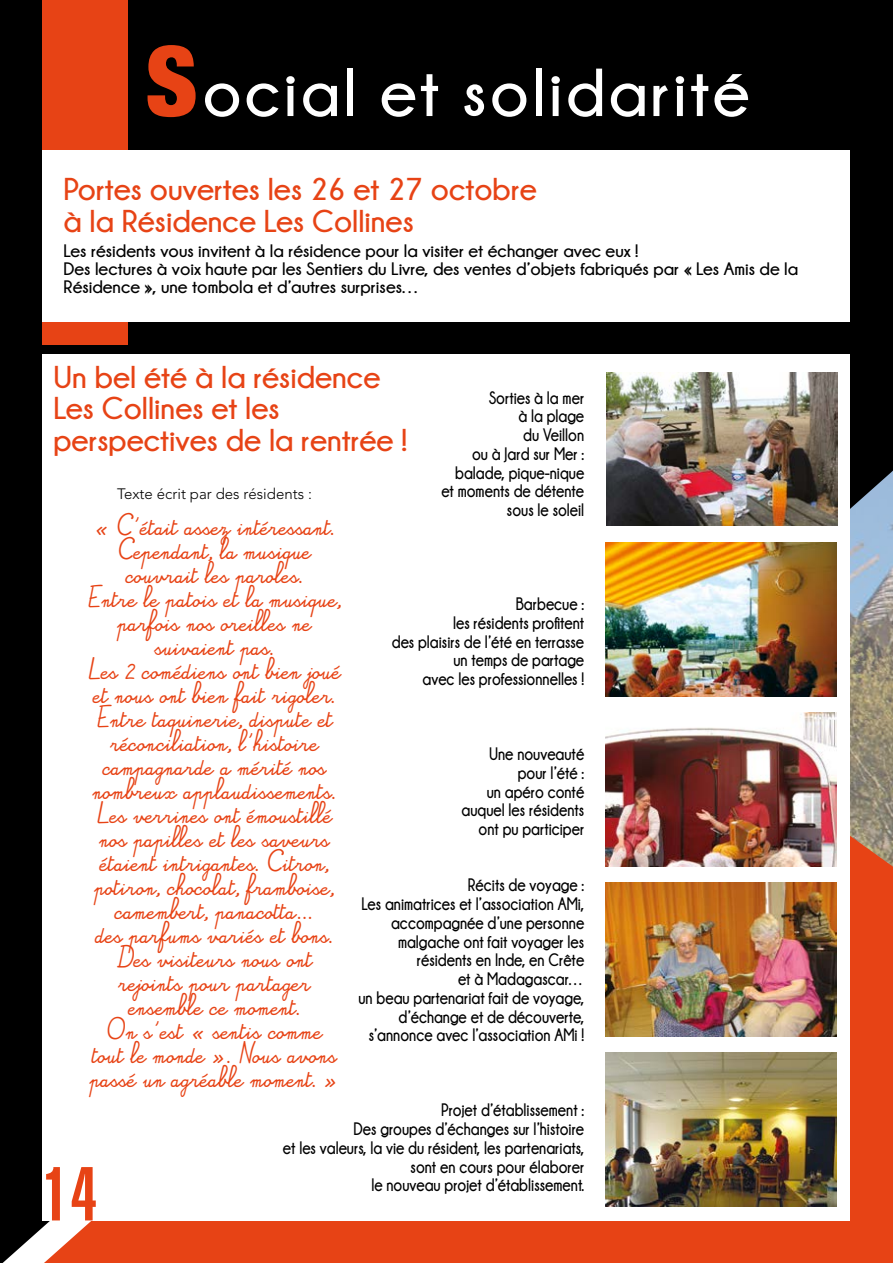
<style>
.page{position:relative;width:893px;height:1263px;background:#000}
.page>*{position:absolute;margin:0;border:0;box-sizing:border-box;transform-origin:0 0}
.t1{font:900 extra-condensed 75px "Helvetica";color:#e74315}
.t2{font:700 67.5px "Champagne&Limousines";letter-spacing:.05em;color:#fff}
.t3{font:700 31.5px/31.5px "Champagne&Limousines";color:#e74315}
.t4{font:700 18px/18.8px "Champagne&Limousines";color:#000;text-align:right;scale:.85 1}
.t5{font:700 18px/18px "Champagne&Limousines";color:#000}
.t6{font:15px/24px "Alamain";color:#e74315;text-align:center}
.t7{font:300 15px "Avenir";color:#000}
.s1{font-family:"Helvetica Neue";font-weight:900;font-stretch:condensed;font-size:97.5px;color:#e74315}
</style>
<div class="page">
<svg style="left:44px;top:706px;width:849px;height:557px;background:#de5026"></svg>
<div style="left:43px;top:0;width:85px;height:344px;background:#e74315"></div>
<div style="left:43px;top:150px;width:807px;height:171px;background:#fff"></div>
<div style="left:43px;top:354px;width:807px;height:866px;background:#fff"></div>
<img style="left:606px;top:372px;width:231px;height:154px">
<img style="left:605px;top:542px;width:232px;height:154px">
<img style="left:605px;top:712px;width:232px;height:154px">
<img style="left:605px;top:882px;width:232px;height:154px">
<img style="left:605px;top:1052px;width:232px;height:154px">
<h2 class="t2" style="left:145px;top:55px;width:605px"><span class="s1">S</span>ocial et solidarité</h2>
<h3 class="t3" style="left:64px;top:173px;width:475px">Portes ouvertes les 26 et 27 octobre à la Résidence Les Collines</h3>
<p class="t5" style="left:64px;top:242px;width:736px">Les résidents vous invitent à la résidence pour la visiter et échanger avec eux !<br>Des lectures à voix haute par les Sentiers du Livre, des ventes d’objets fabriqués par « Les Amis de la<br>Résidence », une tombola et d’autres surprises…</p>
<h3 class="t3" style="left:54px;top:361px;width:355px">Un bel été à la résidence<br>Les Collines et les perspectives de la rentrée !</h3>
<p class="t7" style="left:117px;top:485px;width:196px">Texte écrit par des résidents :</p>
<p class="t6" style="left:88px;top:518px;width:255px">« C’était assez intéressant.<br>Cependant, la musique couvrait les paroles.<br>Entre le patois et la musique, parfois nos oreilles ne suivaient pas.<br>Les 2 comédiens ont bien joué et nous ont bien fait rigoler.<br>Entre taquinerie, dispute et réconciliation, l’histoire campagnarde a mérité nos nombreux applaudissements.<br>Les verrines ont émoustillé nos papilles et les saveurs étaient intrigantes. Citron, potiron, chocolat, framboise, camembert, panacotta…<br>des parfums variés et bons.<br>Des visiteurs nous ont rejoints pour partager ensemble ce moment.<br>On s’est « sentis comme<br>tout le monde ». Nous avons passé un agréable moment. »</p>
<p class="t4" style="left:441px;top:388px;width:170px">Sorties à la mer<br>à la plage<br>du Veillon<br>ou à Jard sur Mer : balade, pique-nique et moments de détente sous le soleil</p>
<p class="t4" style="left:392px;top:594px;width:228px">Barbecue :<br>les résidents profitent<br>des plaisirs de l’été en terrasse un temps de partage<br>avec les professionnelles !</p>
<p class="t4" style="left:462px;top:744px;width:146px">Une nouveauté pour l’été :<br>un apéro conté auquel les résidents ont pu participer</p>
<p class="t4" style="left:358px;top:875px;width:267px">Récits de voyage :<br>Les animatrices et l’association AMi, accompagnée d’une personne malgache ont fait voyager les résidents en Inde, en Crête<br>et à Madagascar…<br>un beau partenariat fait de voyage, d’échange et de découverte, s’annonce avec l’association AMi !</p>
<h1 class="t1" style="left:43px;top:1151px;width:55px">14</h1>
<p class="t4" style="left:283px;top:1101px;width:356px">Projet d’établissement :<br>Des groupes d’échanges sur l’histoire<br>et les valeurs, la vie du résident, les partenariats, sont en cours pour élaborer<br>le nouveau projet d’établissement.</p>
</div>
